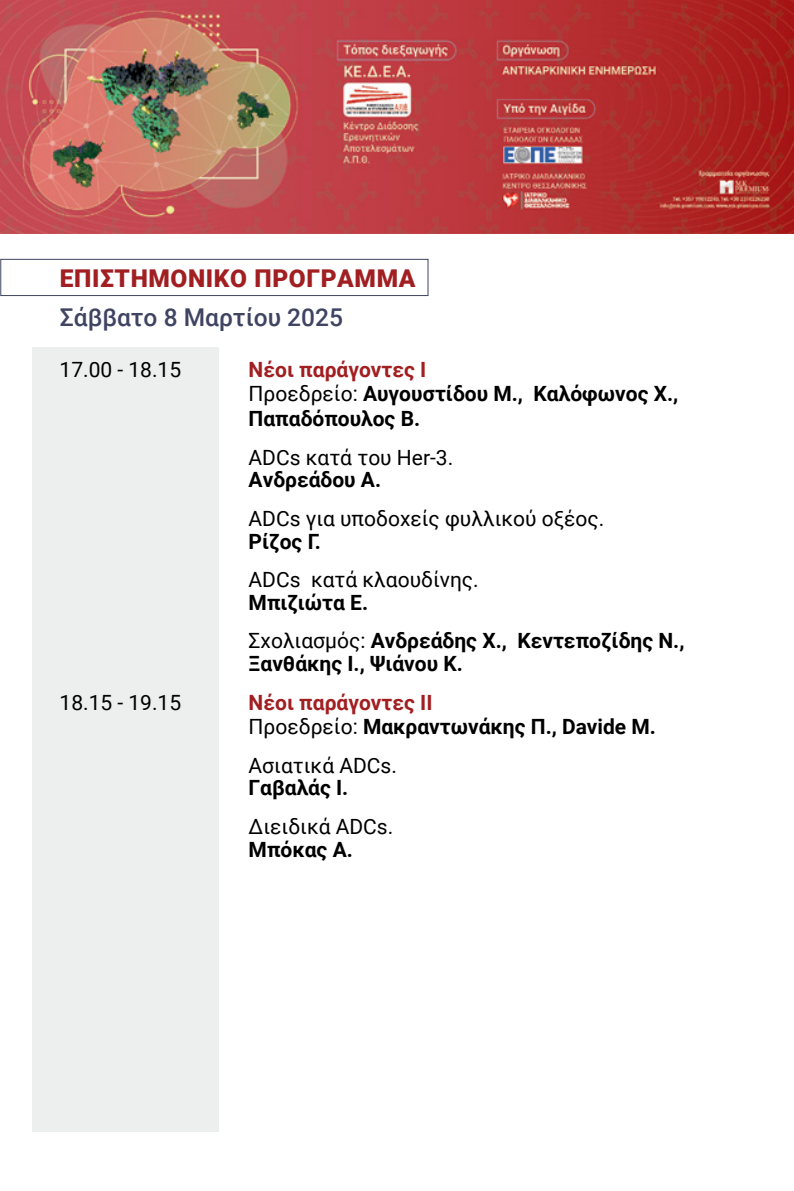
<style>
.page{position:relative;width:794px;height:1191px;background:#fff}
.page>*{position:absolute;margin:0;border:0;box-sizing:border-box;transform-origin:0 0}
.t1{font:900 24.5px "Roboto";letter-spacing:.025em;color:#a11e21}
.t2{font:500 24.5px "Roboto";color:#3f4462}
.t3{font:700 21px/24.5px "Roboto";color:#000}
.t4{font:21px "Roboto";color:#000}
.s1{color:#a11e21}
.s2{font-weight:400}
</style>
<div class="page">
<img style="left:0;top:0;width:794px;height:233px">
<div style="left:0;top:259px;width:428px;height:37px;border:1px solid #3f4462"></div>
<div style="left:32px;top:347px;width:186px;height:784px;background:#edeeee"></div>
<p class="t1" style="left:60px;top:261px;width:357px">ΕΠΙΣΤΗΜΟΝΙΚΟ ΠΡΟΓΡΑΜΜΑ</p>
<p class="t2" style="left:60px;top:300px;width:284px">Σάββατο 8 Μαρτίου 2025</p>
<p class="t4" style="left:60px;top:355px;width:123px">17.00 - 18.15</p>
<p class="t3" style="left:249px;top:356px;width:431px"><span class="s1">Νέοι παράγοντες Ι<br></span><span class="s2">Προεδρείο:</span> Αυγουστίδου Μ., Καλόφωνος Χ.,<br>Παπαδόπουλος Β.</p>
<p class="t4" style="left:249px;top:442px;width:206px">ΑDCs κατά του Ηer-3.</p>
<p class="t3" style="left:249px;top:467px;width:134px">Ανδρεάδου Α.</p>
<p class="t4" style="left:249px;top:503px;width:357px">ΑDCs για υποδοχείς φυλλικού οξέος.</p>
<p class="t3" style="left:249px;top:528px;width:74px">Ρίζος Γ.</p>
<p class="t4" style="left:249px;top:565px;width:232px">ΑDCs κατά κλαουδίνης.</p>
<p class="t3" style="left:249px;top:582px;width:437px;line-height:38.5px">Μπιζιώτα Ε.<br><span class="s2">Σχολιασμός:</span> Ανδρεάδης Χ., Κεντεποζίδης Ν.,</p>
<p class="t3" style="left:249px;top:650px;width:216px">Ξανθάκης Ι., Ψιάνου Κ.</p>
<p class="t4" style="left:60px;top:687px;width:123px">18.15 - 19.15</p>
<p class="t3" style="left:249px;top:689px;width:409px"><span class="s1">Nέοι παράγοντες ΙΙ<br></span><span class="s2">Προεδρείο:</span> Μακραντωνάκης Π., Davide M.</p>
<p class="t4" style="left:249px;top:750px;width:150px">Ασιατικά ADCs.</p>
<p class="t3" style="left:249px;top:775px;width:101px">Γαβαλάς Ι.</p>
<p class="t4" style="left:249px;top:811px;width:146px">Διειδικά ADCs.</p>
<p class="t3" style="left:249px;top:836px;width:106px">Μπόκας Α.</p>
</div>
